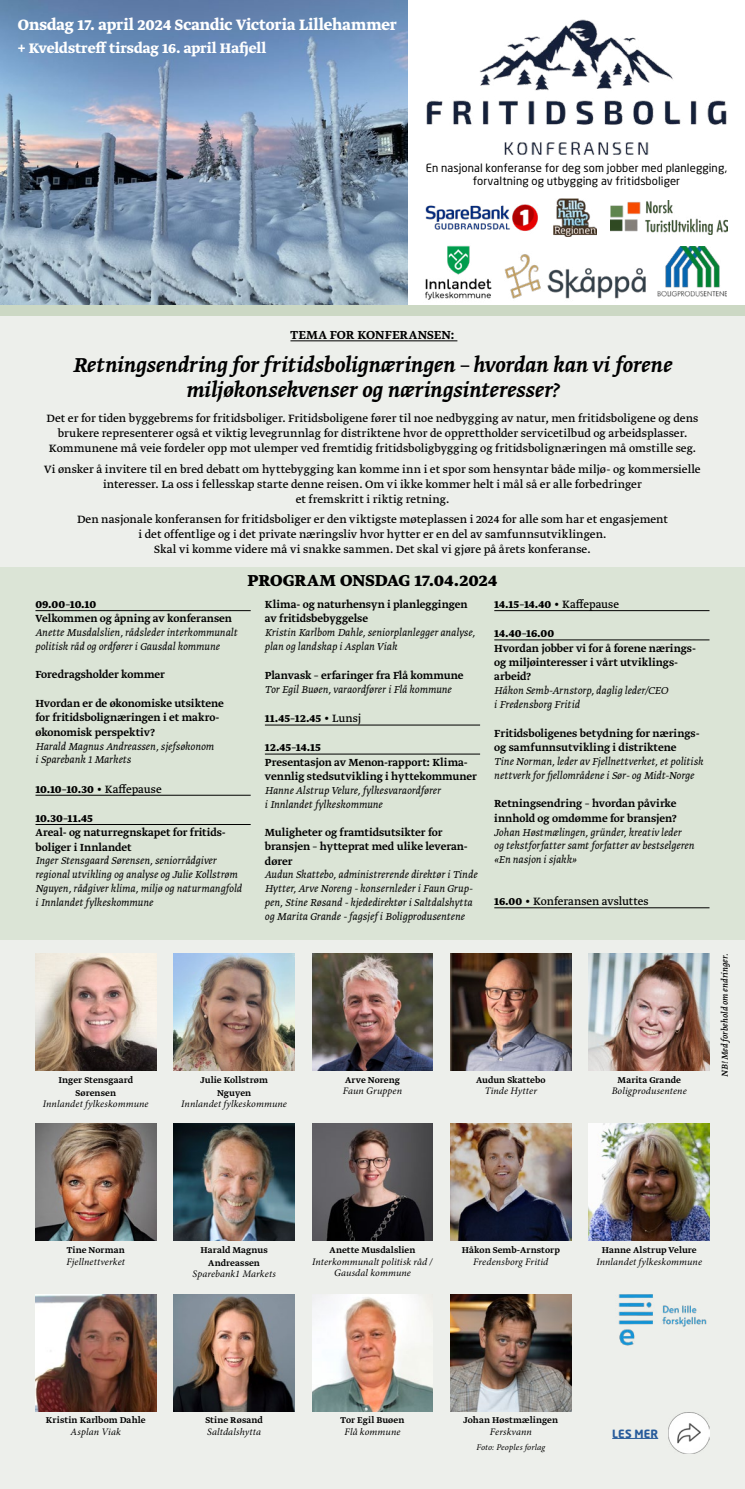
<style>
.page{position:relative;width:745px;height:1489px;background:#fff}
.page>*{position:absolute;margin:0;border:0;box-sizing:border-box;transform-origin:0 0}
.t1{font:italic 500 23.75px/25px "Greta Text Std";color:#000;text-align:center}
.t2{font:700 18.75px "Greta Text Std";color:#000}
.t3{font:700 17.75px "Greta Text Std";letter-spacing:.005em;color:#fff;scale:.95 1}
.t4{font:700 16.25px "Greta Text Std";color:#fff;scale:.96 1}
.t5{font:500 13.75px "Greta Text Std";letter-spacing:.01em;color:#000}
.t6{font:12.5px/15px "Greta Text Std";color:#000;text-align:center}
.t7{font:700 12.5px "Greta Text Std";letter-spacing:-.005em;color:#000}
.t8{font:500 12.12px/14.4px "Greta Text Std";color:#000}
.t9{font:italic 300 11.88px/13.8px "Greta Text Std";letter-spacing:.005em;color:#000}
.t10{font:11.25px/13.8px "Neo Sans Std";letter-spacing:.005em;color:#000;text-align:center}
.t11{font:700 11.25px "Neo Sans Std";letter-spacing:.015em;color:#275b9b}
.t12{font:italic 10px/11.2px "Minion Pro";letter-spacing:.01em;color:#000;text-align:center}
.t13{font:500 10px/12.5px "Greta Text Std";letter-spacing:.01em;color:#000;text-align:center}
.t14{font:italic 10px "Greta Text Std";letter-spacing:.01em;color:#000}
.t15{font:italic 8.75px "Minion Pro";letter-spacing:.015em;color:#000}
.s1{font-weight:400}
.s2{font-weight:700}
</style>
<div class="page">
<div style="left:0;top:315px;width:744px;height:1173px;background:#edefeb"></div>
<div style="left:0;top:567px;width:744px;height:372px;background:#dbe4d6"></div>
<img style="left:426px;top:19px;width:300px;height:136px">
<img style="left:504px;top:254px;width:142px;height:45px">
<img style="left:657px;top:246px;width:69px;height:50px">
<img style="left:425px;top:245px;width:67px;height:55px">
<img style="left:553px;top:198px;width:43px;height:38px">
<img style="left:610px;top:200px;width:116px;height:34px">
<img style="left:425px;top:204px;width:113px;height:27px">
<img style="left:0;top:0;width:407px;height:305px">
<img style="left:618px;top:1294px;width:89px;height:52px">
<hr style="left:290px;top:340px;width:167px;height:1px;background:#000">
<img style="left:668px;top:1412px;width:41px;height:41px">
<hr style="left:612px;top:1437px;width:45px;height:1px;background:#275b9b">
<img style="left:35px;top:953px;width:121px;height:117px">
<img style="left:588px;top:1123px;width:121px;height:117px">
<img style="left:312px;top:1123px;width:120px;height:117px">
<img style="left:450px;top:1294px;width:120px;height:116px">
<img style="left:174px;top:1123px;width:120px;height:117px">
<img style="left:312px;top:1294px;width:120px;height:116px">
<img style="left:450px;top:1123px;width:120px;height:117px">
<img style="left:174px;top:953px;width:120px;height:117px">
<img style="left:312px;top:953px;width:120px;height:117px">
<img style="left:450px;top:953px;width:120px;height:117px">
<img style="left:588px;top:953px;width:121px;height:117px">
<img style="left:35px;top:1123px;width:121px;height:117px">
<img style="left:174px;top:1294px;width:120px;height:116px">
<hr style="left:35px;top:610px;width:215px;height:1px;background:#000">
<hr style="left:35px;top:794px;width:215px;height:1px;background:#000">
<hr style="left:35px;top:824px;width:215px;height:1px;background:#000">
<hr style="left:265px;top:724px;width:215px;height:1px;background:#000">
<hr style="left:265px;top:753px;width:215px;height:1px;background:#000">
<hr style="left:494px;top:610px;width:215px;height:1px;background:#000">
<hr style="left:494px;top:639px;width:215px;height:1px;background:#000">
<hr style="left:494px;top:907px;width:215px;height:1px;background:#000">
<div style="left:0;top:305px;width:744px;height:10px;background:#ccd8c4"></div>
<img style="left:35px;top:1294px;width:121px;height:116px">
<h3 class="t3" style="left:18px;top:15px;width:400px">Onsdag 17. april 2024 Scandic Victoria Lillehammer</h3>
<h3 class="t4" style="left:18px;top:38px;width:260px">+ Kveldstreff tirsdag 16. april Hafjell</h3>
<p class="t10" style="left:425px;top:160px;width:302px">En nasjonal konferanse for deg som jobber med planlegging, forvaltning og utbygging av fritidsboliger</p>
<p class="t5" style="left:290px;top:327px;width:165px">TEMA FOR KONFERANSEN:</p>
<h1 class="t1" style="left:73px;top:353px;width:600px">Retningsendring for fritidsbolignæringen – hvordan kan vi forene miljøkonsekvenser og næringsinteresser?</h1>
<p class="t6" style="left:47px;top:411px;width:653px">Det er for tiden byggebrems for fritidsboliger. Fritidsboligene fører til noe nedbygging av natur, men fritidsboligene og dens brukere representerer også et viktig levegrunnlag for distriktene hvor de opprettholder servicetilbud og arbeidsplasser.<br>Kommunene må veie fordeler opp mot ulemper ved fremtidig fritidsboligbygging og fritidsbolignæringen må omstille seg.</p>
<p class="t6" style="left:44px;top:462px;width:657px">Vi ønsker å invitere til en bred debatt om hyttebygging kan komme inn i et spor som hensyntar både miljø- og kommersielle interesser. La oss i fellesskap starte denne reisen. Om vi ikke kommer helt i mål så er alle forbedringer<br>et fremskritt i riktig retning.</p>
<p class="t6" style="left:77px;top:512px;width:592px">Den nasjonale konferansen for fritidsboliger er den viktigste møteplassen i 2024 for alle som har et engasjement i det offentlige og i det private næringsliv hvor hytter er en del av samfunnsutviklingen.<br>Skal vi komme videre må vi snakke sammen. Det skal vi gjøre på årets konferanse.</p>
<h2 class="t2" style="left:247px;top:569px;width:251px">PROGRAM ONSDAG 17.04.2024</h2>
<p class="t7" style="left:35px;top:597px;width:62px">09.00–10.10</p>
<p class="t8" style="left:35px;top:612px;width:198px">Velkommen og åpning av konferansen</p>
<p class="t9" style="left:35px;top:626px;width:203px">Anette Musdalslien, rådsleder interkommunalt politisk råd og ordfører i Gausdal kommune</p>
<p class="t8" style="left:35px;top:667px;width:131px">Foredragsholder kommer</p>
<p class="t8" style="left:35px;top:696px;width:190px">Hvordan er de økonomiske utsiktene for fritidsbolignæringen i et makro&shy;økonomisk perspektiv?</p>
<p class="t9" style="left:35px;top:739px;width:180px">Harald Magnus Andreassen, sjefsøkonom i Sparebank 1 Markets</p>
<p class="t7" style="left:35px;top:781px;width:128px">10.10–10.30 <span class="s1">• Kaffepause</span></p>
<p class="t7" style="left:35px;top:810px;width:59px">10.30–11.45</p>
<p class="t8" style="left:35px;top:826px;width:192px">Areal- og naturregnskapet for fritids&shy;boliger i Innlandet</p>
<p class="t9" style="left:35px;top:854px;width:208px">Inger Stensgaard Sørensen, seniorrådgiver regional utvikling og analyse og Julie Kollstrøm Nguyen, rådgiver klima, miljø og naturmangfold i Innlandet fylkeskommune</p>
<p class="t8" style="left:265px;top:597px;width:204px">Klima- og naturhensyn i planleggingen av fritidsbebyggelse</p>
<p class="t9" style="left:265px;top:625px;width:211px;line-height:14.4px">Kristin Karlbom Dahle, seniorplanlegger analyse, plan og landskap i Asplan Viak</p>
<p class="t8" style="left:265px;top:668px;width:200px">Planvask – erfaringer fra Flå kommune</p>
<p class="t9" style="left:265px;top:683px;width:188px">Tor Egil Buøen, varaordfører i Flå kommune</p>
<p class="t7" style="left:265px;top:711px;width:98px">11.45–12.45 <span class="s1">• Lunsj</span></p>
<p class="t7" style="left:265px;top:740px;width:58px">12.45–14.15</p>
<p class="t8" style="left:265px;top:755px;width:213px">Presentasjon av Menon-rapport: Klima&shy;vennlig stedsutvikling i hyttekommuner</p>
<p class="t9" style="left:265px;top:784px;width:177px">Hanne Alstrup Velure, fylkesvaraordfører i Innlandet fylkeskommune</p>
<p class="t8" style="left:265px;top:825px;width:204px">Muligheter og framtidsutsikter for bransjen – hytteprat med ulike leveran&shy;dører</p>
<p class="t9" style="left:265px;top:868px;width:214px">Audun Skattebo, administrerende direktør i Tinde Hytter, Arve Noreng - konsernleder i Faun Grup&shy;pen, Stine Røsand - kjededirektør i Saltdalshytta og Marita Grande - fagsjef i Boligprodusentene</p>
<p class="t7" style="left:494px;top:597px;width:126px">14.15–14.40 <span class="s1">• Kaffepause</span></p>
<p class="t7" style="left:494px;top:626px;width:61px">14.40–16.00</p>
<p class="t8" style="left:494px;top:641px;width:203px">Hvordan jobber vi for å forene nærings&shy;og miljøinteresser i vårt utviklings&shy;arbeid?</p>
<p class="t9" style="left:494px;top:684px;width:175px">Håkon Semb-Arnstorp, daglig leder/CEO i Fredensborg Fritid</p>
<p class="t8" style="left:494px;top:726px;width:207px">Fritidsboligenes betydning for nærings&shy;og samfunnsutvikling i distriktene</p>
<p class="t9" style="left:494px;top:755px;width:210px">Tine Norman, leder av Fjellnettverket, et politisk nettverk for fjellområdene i Sør- og Midt-Norge</p>
<p class="t8" style="left:494px;top:797px;width:184px">Retningsendring – hvordan påvirke innhold og omdømme for bransjen?</p>
<p class="t9" style="left:494px;top:825px;width:201px">Johan Høstmælingen, gründer, kreativ leder og tekstforfatter samt forfatter av bestselgeren «En nasjon i sjakk»</p>
<p class="t6" style="left:494px;top:894px;width:156px"><span class="s2">16.00</span> • Konferansen avsluttes</p>
<p class="t13" style="left:58px;top:1074px;width:76px">Inger Stensgaard<br>Sørensen</p>
<p class="t12" style="left:43px;top:1097px;width:107px">Innlandet fylkeskommune</p>
<p class="t13" style="left:200px;top:1074px;width:69px">Julie Kollstrøm<br>Nguyen</p>
<p class="t12" style="left:181px;top:1097px;width:107px">Innlandet fylkeskommune</p>
<p class="t13" style="left:345px;top:1074px;width:56px">Arve Noreng</p>
<p class="t12" style="left:342px;top:1085px;width:61px">Faun Gruppen</p>
<p class="t13" style="left:476px;top:1074px;width:71px">Audun Skattebo</p>
<p class="t12" style="left:484px;top:1085px;width:54px">Tinde Hytter</p>
<p class="t13" style="left:617px;top:1074px;width:65px">Marita Grande</p>
<p class="t12" style="left:611px;top:1085px;width:76px">Boligprodusentene</p>
<p class="t14" style="left:718px;top:1076px;width:124px;rotate:-90deg">NB! Med forbehold om endringer.</p>
<p class="t13" style="left:67px;top:1244px;width:59px">Tine Norman</p>
<p class="t12" style="left:66px;top:1255px;width:60px">Fjellnettverket</p>
<p class="t13" style="left:200px;top:1244px;width:69px">Harald Magnus<br>Andreassen</p>
<p class="t12" style="left:192px;top:1267px;width:85px">Sparebank1 Markets</p>
<p class="t13" style="left:329px;top:1244px;width:87px">Anette Musdalslien</p>
<p class="t12" style="left:312px;top:1255px;width:122px">Interkommunalt politisk råd /<br>Gausdal kommune</p>
<p class="t13" style="left:461px;top:1244px;width:100px">Håkon Semb-Arnstorp</p>
<p class="t12" style="left:473px;top:1255px;width:77px">Fredensborg Fritid</p>
<p class="t13" style="left:601px;top:1244px;width:96px">Hanne Alstrup Velure</p>
<p class="t12" style="left:596px;top:1255px;width:107px">Innlandet fylkeskommune</p>
<p class="t13" style="left:46px;top:1414px;width:101px">Kristin Karlbom Dahle</p>
<p class="t12" style="left:71px;top:1425px;width:52px">Asplan Viak</p>
<p class="t13" style="left:205px;top:1414px;width:59px">Stine Røsand</p>
<p class="t12" style="left:207px;top:1425px;width:55px">Saltdalshytta</p>
<p class="t13" style="left:340px;top:1414px;width:65px">Tor Egil Buøen</p>
<p class="t12" style="left:344px;top:1425px;width:57px">Flå kommune</p>
<p class="t13" style="left:463px;top:1414px;width:96px">Johan Høstmælingen</p>
<p class="t12" style="left:489px;top:1425px;width:43px">Ferskvann</p>
<p class="t15" style="left:476px;top:1440px;width:70px">Foto: Peoples forlag</p>
<p class="t11" style="left:612px;top:1425px;width:47px">LES MER</p>
</div>
